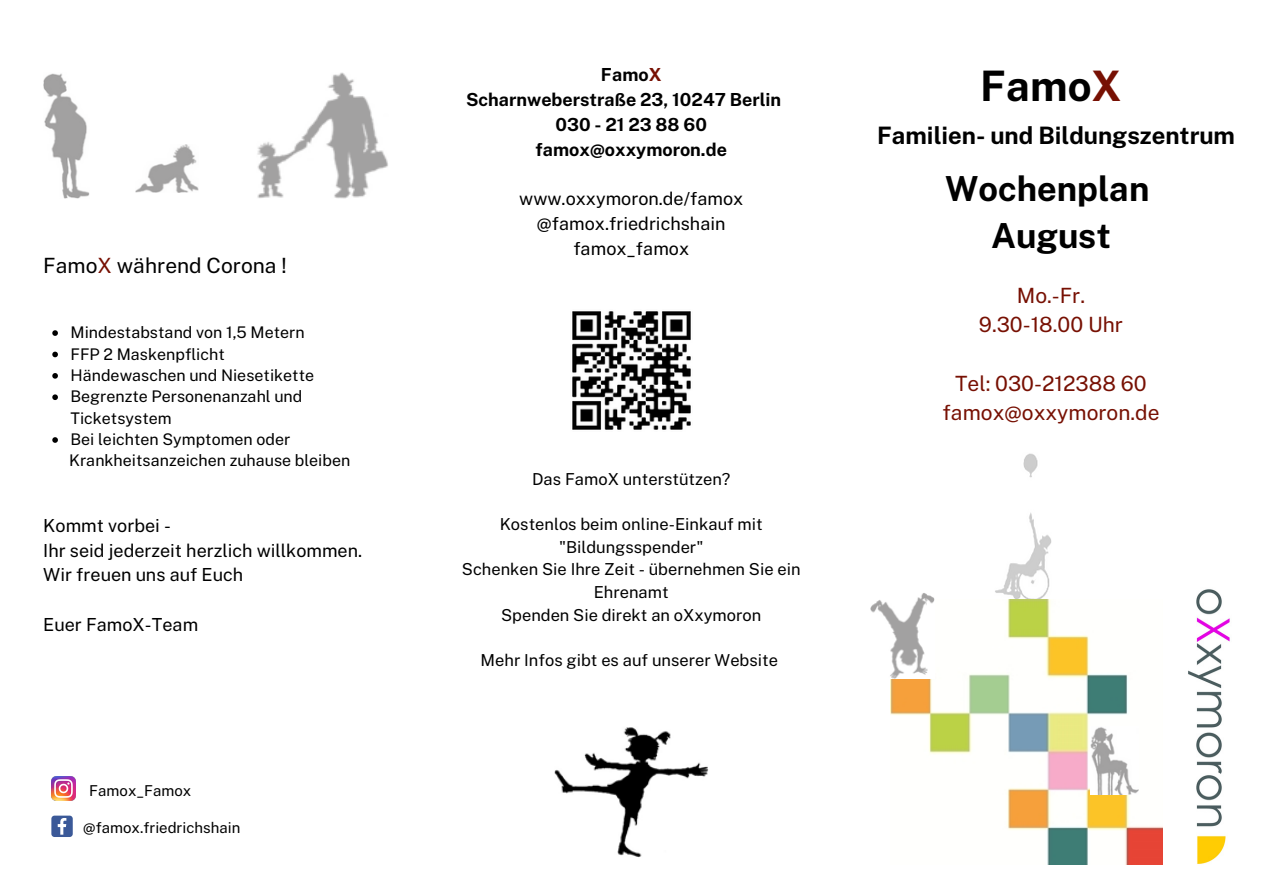
<style>
.page{position:relative;width:1263px;height:894px;background:#fff}
.page>*{position:absolute;margin:0;border:0;box-sizing:border-box;transform-origin:0 0}
.t1{font:700 42px "Public Sans";color:#000}
.t2{font:700 34.5px/47.2px "Public Sans";color:#000;text-align:center}
.t3{font:700 24px "Public Sans";color:#000}
.t4{font:21px/29.2px "Public Sans";color:#771003;text-align:center}
.t5{font:21px "Public Sans";color:#000}
.t6{font:18px/24.8px "Public Sans";color:#000;text-align:center}
.t7{font:700 18px "Public Sans";color:#000}
.t8{font:16.5px/22.5px "Public Sans";color:#000;text-align:center}
.t9{font:16.05px/21.3px "Public Sans";color:#000}
.t10{font:15px "Public Sans";color:#000}
.s1{color:#771003}
</style>
<div class="page">
<svg style="left:52px;top:330px;width:6px;height:6px"></svg>
<svg style="left:52px;top:351px;width:6px;height:6px"></svg>
<svg style="left:52px;top:373px;width:6px;height:5px"></svg>
<svg style="left:52px;top:394px;width:6px;height:6px"></svg>
<svg style="left:52px;top:437px;width:6px;height:5px"></svg>
<img style="left:257px;top:73px;width:131px;height:126px">
<img style="left:43px;top:73px;width:46px;height:126px">
<img style="left:136px;top:144px;width:63px;height:49px">
<img style="left:890px;top:599px;width:272px;height:265px">
<img style="left:1091px;top:726px;width:47px;height:68px">
<img style="left:995px;top:453px;width:56px;height:145px">
<img style="left:870px;top:593px;width:65px;height:85px">
<img style="left:554px;top:727px;width:155px;height:130px">
<img style="left:572px;top:311px;width:119px;height:119px">
<img style="left:1188px;top:589px;width:42px;height:275px">
<img style="left:52px;top:776px;width:23px;height:24px">
<svg style="left:51px;top:815px;width:22px;height:21px"></svg>
<p class="t5" style="left:43px;top:253px;width:245px">Famo<span class="s1">X</span> während Corona !</p>
<p class="t9" style="left:69px;top:321px;width:283px">Mindestabstand von 1,5 Metern<br>FFP 2 Maskenpflicht<br>Händewaschen und Niesetikette<br>Begrenzte Personenanzahl und<br>Ticketsystem<br>Bei leichten Symptomen oder<br>Krankheitsanzeichen zuhause bleiben</p>
<p class="t6" style="left:43px;top:512px;width:320px;text-align:left">Kommt vorbei -<br>Ihr seid jederzeit herzlich willkommen.<br>Wir freuen uns auf Euch</p>
<p class="t6" style="left:43px;top:611px;width:156px">Euer FamoX-Team</p>
<p class="t10" style="left:89px;top:781px;width:104px">Famox_Famox</p>
<p class="t10" style="left:83px;top:818px;width:159px">@famox.friedrichshain</p>
<p class="t7" style="left:601px;top:64px;width:62px">Famo<span class="s1">X</span></p>
<p class="t7" style="left:466px;top:89px;width:317px">Scharnweberstraße 23, 10247 Berlin</p>
<p class="t7" style="left:555px;top:114px;width:153px">030 - 21 23 88 60</p>
<p class="t7" style="left:536px;top:138px;width:193px">famox@oxxymoron.de</p>
<p class="t6" style="left:519px;top:186px;width:226px">www.oxxymoron.de/famox @famox.friedrichshain famox_famox</p>
<p class="t8" style="left:532px;top:468px;width:200px">Das FamoX unterstützen?</p>
<p class="t8" style="left:462px;top:513px;width:340px">Kostenlos beim online-Einkauf mit "Bildungsspender"<br>Schenken Sie Ihre Zeit - übernehmen Sie ein<br>Ehrenamt<br>Spenden Sie direkt an oXxymoron</p>
<p class="t8" style="left:481px;top:648px;width:299px">Mehr Infos gibt es auf unserer Website</p>
<h1 class="t1" style="left:980px;top:61px;width:143px">Famo<span class="s1">X</span></h1>
<h3 class="t3" style="left:877px;top:121px;width:360px">Familien- und Bildungszentrum</h3>
<h2 class="t2" style="left:945px;top:165px;width:206px">Wochenplan<br>August</h2>
<p class="t4" style="left:979px;top:280px;width:146px">Mo.-Fr.<br>9.30-18.00 Uhr</p>
<p class="t4" style="left:942px;top:368px;width:219px">Tel: 030-212388 60 famox@oxxymoron.de</p>
</div>
